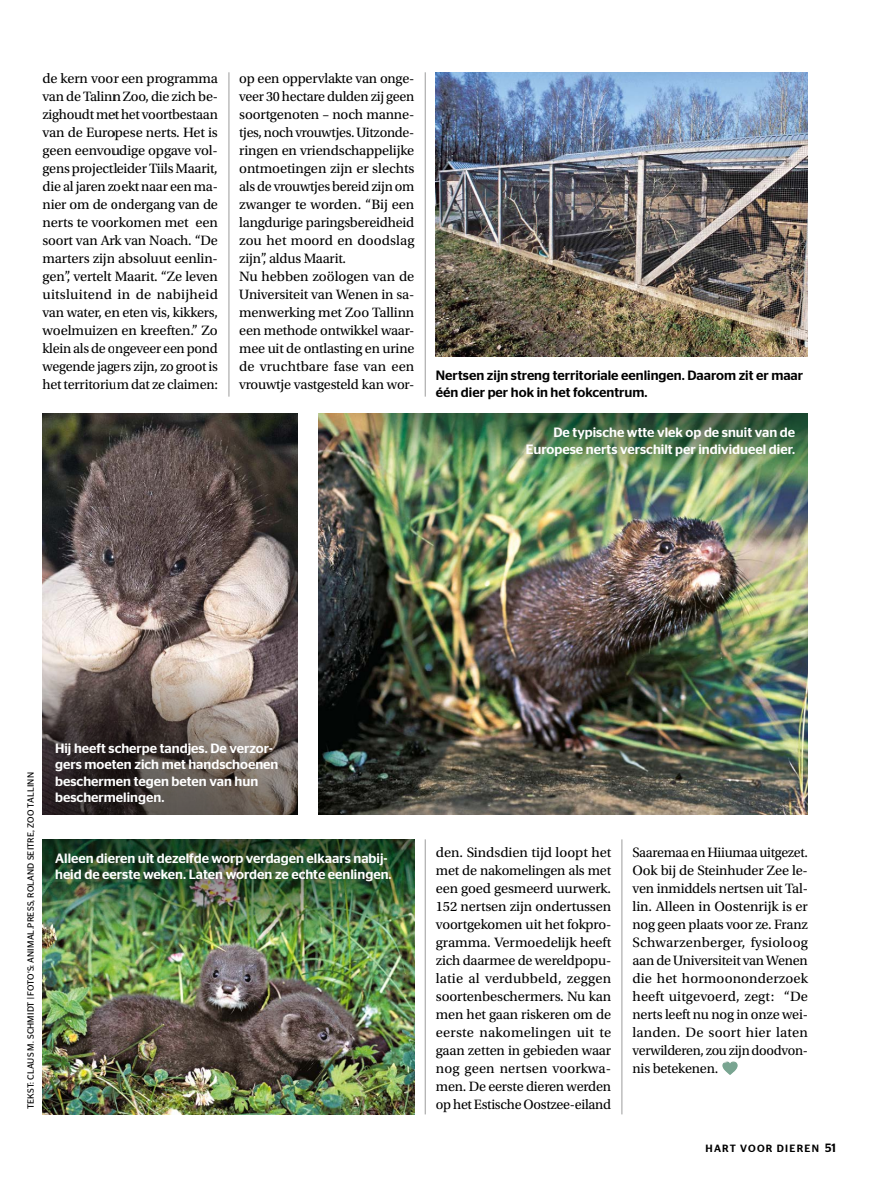
<style>
.page{position:relative;width:893px;height:1191px;background:#fff}
.page>*{position:absolute;margin:0;border:0;box-sizing:border-box;transform-origin:0 0}
.t1{font:14.25px/18px "Utopia Std";letter-spacing:-.015em;color:#000;text-align:justify}
.t2{font:500 13.5px/16.5px "Stag Sans";color:#fff}
.t3{font:500 13.5px/16.5px "Stag Sans";color:#000}
.t4{font:500 10.5px "Stag Sans";letter-spacing:.12em;color:#000}
.t5{font:9px "Stag Sans";letter-spacing:.02em;color:#000}
.s1{font-size:12px}
</style>
<div class="page">
<hr style="left:425px;top:72px;width:1px;height:324px;background:#9c9d9d">
<hr style="left:425px;top:839px;width:1px;height:275px;background:#9c9d9d">
<hr style="left:621px;top:839px;width:1px;height:275px;background:#9c9d9d">
<hr style="left:229px;top:72px;width:1px;height:324px;background:#9c9d9d">
<svg style="left:724px;top:1061px;width:9px;height:2px"></svg>
<img style="left:436px;top:72px;width:372px;height:284px">
<img style="left:43px;top:839px;width:372px;height:275px">
<img style="left:42px;top:839px;width:372px;height:102px">
<img style="left:42px;top:414px;width:255px;height:239px">
<svg style="left:42px;top:653px;width:255px;height:162px;background:#6d625d"></svg>
<img style="left:319px;top:473px;width:489px;height:342px">
<img style="left:319px;top:414px;width:489px;height:59px">
<p class="t1" style="left:43px;top:70px;width:177px">de kern voor een programma van de Talinn Zoo, die zich be&shy;zighoudt met het voortbestaan van de Europese nerts. Het is geen eenvoudige opgave vol&shy;gens projectleider Tiils Maarit, die al jaren zoekt naar een ma&shy;nier om de ondergang van de nerts te voorkomen met een soort van Ark van Noach. “De marters zijn absoluut eenlin&shy;gen”, vertelt Maarit. “Ze leven uitsluitend in de nabijheid van water, en eten vis, kikkers, woelmuizen en kreeften.” Zo klein als de ongeveer een pond wegende jagers zijn, zo groot is het territorium dat ze claimen:</p>
<p class="t1" style="left:239px;top:70px;width:177px;text-align:left">op een oppervlakte van onge&shy;veer 30 hectare dulden zij geen soortgenoten – noch manne&shy;tjes, noch vrouwtjes. Uitzonde&shy;ringen en vriendschappelijke ontmoetingen zijn er slechts als de vrouwtjes bereid zijn om zwanger te worden. “Bij een langdurige paringsbereidheid zou het moord en doodslag zijn”, aldus Maarit.<br>Nu hebben zoölogen van de<br>Universiteit van Wenen in sa&shy;menwerking met Zoo Tallinn een methode ontwikkel waar&shy;mee uit de ontlasting en urine de vruchtbare fase van een vrouwtje vastgesteld kan wor-</p>
<p class="t3" style="left:436px;top:367px;width:369px">Nertsen zijn streng territoriale eenlingen. Daarom zit er maar één dier per hok in het fokcentrum.</p>
<p class="t2" style="left:526px;top:424px;width:271px;text-align:right">De typische wtte vlek op de snuit van de<br>Europese nerts verschilt per individueel dier.</p>
<p class="t5" style="left:26px;top:1109px;width:338px;rotate:-90deg">TEKST: CLAUS M. SCHMIDT | FOTO‘S: ANIMAL.PRESS, ROLAND SEITRE, ZOO TALLINN</p>
<p class="t2" style="left:55px;top:739px;width:225px">Hij heeft scherpe tandjes. De verzor&shy;gers moeten zich met handschoenen beschermen tegen beten van hun beschermelingen.</p>
<p class="t2" style="left:55px;top:850px;width:338px">Alleen dieren uit dezelfde worp verdagen elkaars nabij&shy;heid de eerste weken. Laten worden ze echte eenlingen.</p>
<p class="t1" style="left:436px;top:844px;width:177px">den. Sindsdien tijd loopt het met de nakomelingen als met een goed gesmeerd uurwerk.<br>152 nertsen zijn ondertussen voortgekomen uit het fokpro&shy;gramma. Vermoedelijk heeft zich daarmee de wereldpopu&shy;latie al verdubbeld, zeggen soortenbeschermers. Nu kan men het gaan riskeren om de eerste nakomelingen uit te gaan zetten in gebieden waar nog geen nertsen voorkwa&shy;men. De eerste dieren werden op het Estische Oostzee-eiland</p>
<p class="t1" style="left:632px;top:844px;width:177px">Saaremaa en Hiiumaa uitgezet.<br>Ook bij de Steinhuder Zee le&shy;ven inmiddels nertsen uit Tal&shy;lin. Alleen in Oostenrijk is er nog geen plaats voor ze. Franz Schwarzenberger, fysioloog aan de Universiteit van Wenen die het hormoononderzoek heeft uitgevoerd, zegt: “De nerts leeft nu nog in onze wei&shy;landen. De soort hier laten verwilderen, zou zijn doodvon&shy;nis betekenen.</p>
<p class="t4" style="left:705px;top:1142px;width:132px">HART VOOR DIEREN <span class="s1">51</span></p>
</div>
